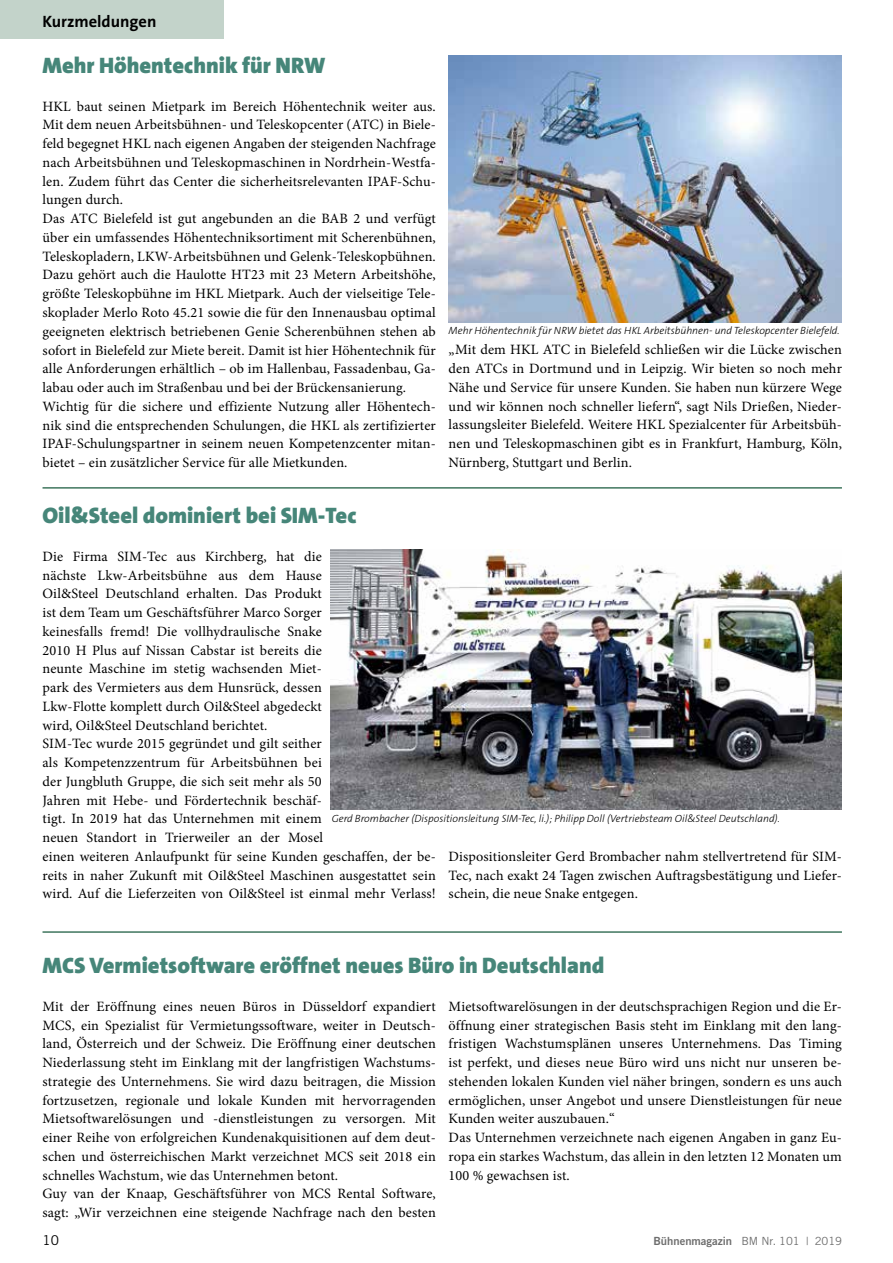
<style>
.page{position:relative;width:893px;height:1263px;background:#fff}
.page>*{position:absolute;margin:0;border:0;box-sizing:border-box;transform-origin:0 0}
.t1{font:900 22.5px "The Sans B9";color:#468679}
.t2{font:700 16.5px "The Sans B7";color:#000}
.t3{font:14.25px/18.8px "Minion Pro";letter-spacing:.01em;color:#000}
.t4{font:13.5px "Trade Gothic";color:#000}
.t5{font:11.25px "Trade Gothic Bold Two";color:#6e6e6e}
.t6{font:italic 300 10.5px "The Sans B3";color:#000}
.s1{font-family:"Trade Gothic"}
</style>
<div class="page">
<div style="left:0;top:0;width:223px;height:39px;background:#c3d3ca"></div>
<hr style="left:43px;top:487px;width:799px;height:2px;background:#3f765e">
<img style="left:330px;top:550px;width:512px;height:259px">
<img style="left:449px;top:55px;width:393px;height:267px">
<hr style="left:43px;top:931px;width:799px;height:2px;background:#3f765e">
<p class="t2" style="left:43px;top:13px;width:115px">Kurzmeldungen</p>
<h1 class="t1" style="left:43px;top:53px;width:284px">Mehr Höhentechnik für NRW</h1>
<p class="t3" style="left:43px;top:97px;width:395px">HKL baut seinen Mietpark im Bereich Höhentechnik weiter aus.<br>Mit dem neuen Arbeitsbühnen- und Teleskopcenter (ATC) in Biele&shy;feld begegnet HKL nach eigenen Angaben der steigenden Nachfrage nach Arbeitsbühnen und Teleskopmaschinen in Nordrhein-Westfa&shy;len. Zudem führt das Center die sicherheitsrelevanten IPAF-Schu&shy;lungen durch.<br>Das ATC Bielefeld ist gut angebunden an die BAB 2 und verfügt über ein umfassendes Höhentechniksortiment mit Scherenbühnen, Teleskopladern, LKW-Arbeitsbühnen und Gelenk-Teleskopbühnen.<br>Dazu gehört auch die Haulotte HT23 mit 23 Metern Arbeitshöhe, größte Teleskopbühne im HKL Mietpark. Auch der vielseitige Tele&shy;skoplader Merlo Roto 45.21 sowie die für den Innenausbau optimal geeigneten elektrisch betriebenen Genie Scherenbühnen stehen ab sofort in Bielefeld zur Miete bereit. Damit ist hier Höhentechnik für alle Anforderungen erhältlich – ob im Hallenbau, Fassadenbau, Ga&shy;labau oder auch im Straßenbau und bei der Brückensanierung.<br>Wichtig für die sichere und effiziente Nutzung aller Höhentech&shy;nik sind die entsprechenden Schulungen, die HKL als zertifizierter IPAF-Schulungspartner in seinem neuen Kompetenzcenter mitan&shy;bietet – ein zusätzlicher Service für alle Mietkunden.</p>
<p class="t6" style="left:449px;top:325px;width:393px">Mehr Höhentechnik für NRW bietet das HKL Arbeitsbühnen- und Teleskopcenter Bielefeld.</p>
<p class="t3" style="left:449px;top:341px;width:395px;text-align:justify">„Mit dem HKL ATC in Bielefeld schließen wir die Lücke zwischen den ATCs in Dortmund und in Leipzig. Wir bieten so noch mehr Nähe und Service für unsere Kunden. Sie haben nun kürzere Wege und wir können noch schneller liefern“, sagt Nils Drießen, Nieder&shy;lassungsleiter Bielefeld. Weitere HKL Spezialcenter für Arbeitsbüh&shy;nen und Teleskopmaschinen gibt es in Frankfurt, Hamburg, Köln, Nürnberg, Stuttgart und Berlin.</p>
<h1 class="t1" style="left:43px;top:503px;width:316px">Oil&amp;Steel dominiert bei SIM-Tec</h1>
<p class="t3" style="left:43px;top:547px;width:395px">Die Firma SIM-Tec aus Kirchberg, hat die<br>nächste Lkw-Arbeitsbühne aus dem Hause<br>Oil&amp;Steel Deutschland erhalten. Das Produkt<br>ist dem Team um Geschäftsführer Marco Sorger<br>keinesfalls fremd! Die vollhydraulische Snake<br>2010 H Plus auf Nissan Cabstar ist bereits die<br>neunte Maschine im stetig wachsenden Miet-<br>park des Vermieters aus dem Hunsrück, dessen<br>Lkw-Flotte komplett durch Oil&amp;Steel abgedeckt<br>wird, Oil&amp;Steel Deutschland berichtet.<br>SIM-Tec wurde 2015 gegründet und gilt seither<br>als Kompetenzzentrum für Arbeitsbühnen bei<br>der Jungbluth Gruppe, die sich seit mehr als 50<br>Jahren mit Hebe- und Fördertechnik beschäf-<br>tigt. In 2019 hat das Unternehmen mit einem<br>neuen Standort in Trierweiler an der Mosel<br>einen weiteren Anlaufpunkt für seine Kunden geschaffen, der be&shy;reits in naher Zukunft mit Oil&amp;Steel Maschinen ausgestattet sein wird. Auf die Lieferzeiten von Oil&amp;Steel ist einmal mehr Verlass!</p>
<p class="t6" style="left:332px;top:813px;width:450px">Gerd Brombacher (Dispositionsleitung SIM-Tec, li.); Philipp Doll (Vertriebsteam Oil&amp;Steel Deutschland).</p>
<p class="t3" style="left:449px;top:847px;width:395px;text-align:justify">Dispositionsleiter Gerd Brombacher nahm stellvertretend für SIM-Tec, nach exakt 24 Tagen zwischen Auftragsbestätigung und Liefer&shy;schein, die neue Snake entgegen.</p>
<h1 class="t1" style="left:43px;top:953px;width:563px">MCS Vermietsoftware eröffnet neues Büro in Deutschland</h1>
<p class="t3" style="left:43px;top:997px;width:395px">Mit der Eröffnung eines neuen Büros in Düsseldorf expandiert MCS, ein Spezialist für Vermietungssoftware, weiter in Deutsch&shy;land, Österreich und der Schweiz. Die Eröffnung einer deutschen Niederlassung steht im Einklang mit der langfristigen Wachstums&shy;strategie des Unternehmens. Sie wird dazu beitragen, die Mission fortzusetzen, regionale und lokale Kunden mit hervorragenden Mietsoftwarelösungen und -dienstleistungen zu versorgen. Mit einer Reihe von erfolgreichen Kundenakquisitionen auf dem deut&shy;schen und österreichischen Markt verzeichnet MCS seit 2018 ein schnelles Wachstum, wie das Unternehmen betont.<br>Guy van der Knaap, Geschäftsführer von MCS Rental Software, sagt: „Wir verzeichnen eine steigende Nachfrage nach den besten</p>
<p class="t3" style="left:449px;top:997px;width:395px">Mietsoftwarelösungen in der deutschsprachigen Region und die Er&shy;öffnung einer strategischen Basis steht im Einklang mit den lang&shy;fristigen Wachstumsplänen unseres Unternehmens. Das Timing ist perfekt, und dieses neue Büro wird uns nicht nur unseren be&shy;stehenden lokalen Kunden viel näher bringen, sondern es uns auch ermöglichen, unser Angebot und unsere Dienstleistungen für neue Kunden weiter auszubauen.“<br>Das Unternehmen verzeichnete nach eigenen Angaben in ganz Eu&shy;ropa ein starkes Wachstum, das allein in den letzten 12 Monaten um 100 % gewachsen ist.</p>
<p class="t4" style="left:43px;top:1232px;width:18px">10</p>
<p class="t5" style="left:653px;top:1234px;width:190px">Bühnenmagazin <span class="s1">BM Nr. 101 | 2019</span></p>
</div>
